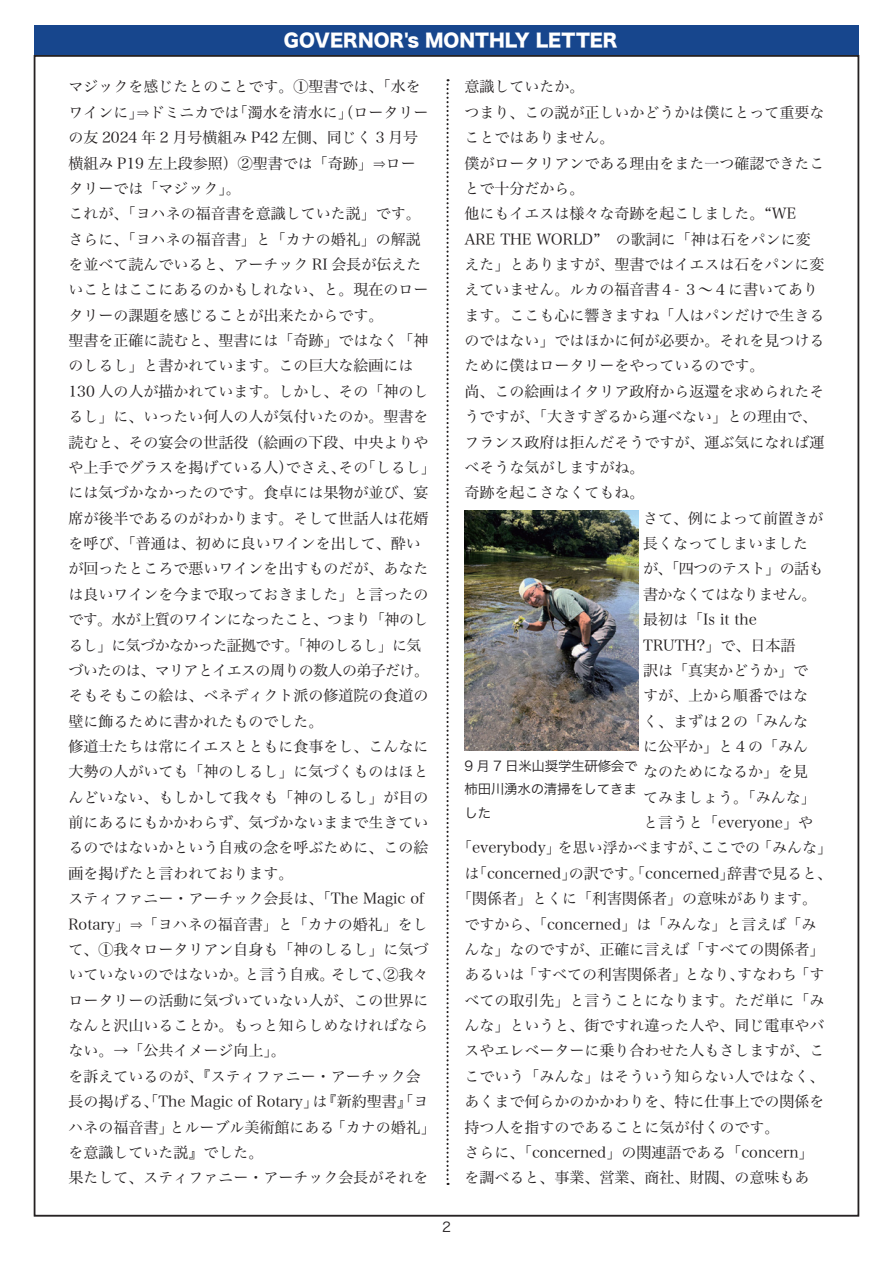
<style>
.page{position:relative;width:893px;height:1263px;background:#fff}
.page>*{position:absolute;margin:0;border:0;box-sizing:border-box;transform-origin:0 0}
.t1{font:18px "Hiragino Sans W8";color:#fff}
.t2{font:15px/25.3px "Hira Min Pro W3";color:#231f20}
.t3{font:15px "Hira Min Pro W3";letter-spacing:-.04em;color:#231f20}
.t4{font:13.5px/23.7px "Hira Kaku Pro W3";letter-spacing:-.02em;color:#231f20;text-align:justify}
.t5{font:13.5px "Hiragino Sans W3";color:#231f20}
</style>
<div class="page">
<div style="left:34px;top:26px;width:825px;height:29px;background:#17468d"></div>
<svg style="left:446px;top:79px;width:3px;height:1106px"></svg>
<img style="left:465px;top:510px;width:174px;height:240px">
<p class="t1" style="left:284px;top:30px;width:335px">GOVERNOR s' MONTHLY LETTER</p>
<p class="t2" style="left:233px;top:73px;width:197px;text-indent:-164px">マジックを感じたとのことです。①聖書では、「水を「濁水を清水に」（ロータリー</p>
<p class="t2" style="left:68px;top:98px;width:173px">ワインに」⇒ドミニカでは</p>
<p class="t2" style="left:68px;top:123px;width:351px">の友 2024 年 2 月号横組み P42 左側、同じく 3 月号</p>
<p class="t2" style="left:68px;top:149px;width:349px">横組み P19 左上段参照）②聖書では「奇跡」⇒ロー</p>
<p class="t2" style="left:68px;top:174px;width:174px">タリーでは「マジック。「</p>
<p class="t2" style="left:68px;top:200px;width:354px">これが、「ヨハネの福音書を意識していた説」です。</p>
<p class="t2" style="left:68px;top:225px;width:354px">さらに、「ヨハネの福音書」と「カナの婚礼」の解説</p>
<p class="t2" style="left:68px;top:250px;width:354px">を並べて読んでいると、アーチック RI 会長が伝えた</p>
<p class="t2" style="left:68px;top:276px;width:362px">いことはここにあるのかもしれない、と。現在のロー</p>
<p class="t2" style="left:68px;top:301px;width:316px">タリーの課題を感じることが出来たからです。</p>
<p class="t2" style="left:68px;top:326px;width:362px">聖書を正確に読むと、聖書には「奇跡」ではなく「神</p>
<p class="t2" style="left:68px;top:352px;width:347px">のしるし」と書かれています。この巨大な絵画には</p>
<p class="t2" style="left:68px;top:377px;width:362px">130 人の人が描かれています。しかし、その「神のし</p>
<p class="t2" style="left:68px;top:402px;width:362px">るし」に、いったい何人の人が気付いたのか。聖書を</p>
<p class="t2" style="left:68px;top:428px;width:362px">読むと、その宴会の世話役（絵画の下段、中央よりや</p>
<p class="t2" style="left:361px;top:453px;width:77px">「しるし「</p>
<p class="t2" style="left:68px;top:453px;width:226px">や上手でグラスを掲げている人）</p>
<p class="t2" style="left:68px;top:479px;width:362px">には気づかなかったのです。食卓には果物が並び、宴</p>
<p class="t2" style="left:68px;top:504px;width:362px">席が後半であるのがわかります。そして世話人は花婿</p>
<p class="t2" style="left:68px;top:529px;width:354px">を呼び、「普通は、初めに良いワインを出して、酔い</p>
<p class="t2" style="left:68px;top:555px;width:362px">が回ったところで悪いワインを出すものだが、あなた</p>
<p class="t2" style="left:68px;top:580px;width:362px">は良いワインを今まで取っておきました」と言ったの</p>
<p class="t3" style="left:68px;top:607px;width:361px">です。水が上質のワインになったこと、つまり「神のし</p>
<p class="t3" style="left:68px;top:632px;width:355px">るし」に気づかなかった証拠です。「神のしるし」に気</p>
<p class="t3" style="left:68px;top:657px;width:362px">づいたのは、マリアとイエスの周りの数人の弟子だけ。</p>
<p class="t2" style="left:68px;top:681px;width:362px">そもそもこの絵は、ベネディクト派の修道院の食道の</p>
<p class="t2" style="left:68px;top:707px;width:256px">壁に飾るために書かれたものでした。</p>
<p class="t2" style="left:68px;top:732px;width:362px">修道士たちは常にイエスとともに食事をし、こんなに</p>
<p class="t2" style="left:68px;top:758px;width:362px">大勢の人がいても「神のしるし」に気づくものはほと</p>
<p class="t2" style="left:68px;top:783px;width:362px">んどいない、もしかして我々も「神のしるし」が目の</p>
<p class="t2" style="left:68px;top:808px;width:362px">前にあるにもかかわらず、気づかないままで生きてい</p>
<p class="t2" style="left:68px;top:834px;width:362px">るのではないかという自戒の念を呼ぶために、この絵</p>
<p class="t2" style="left:68px;top:859px;width:226px">画を掲げたと言われております。</p>
<p class="t2" style="left:68px;top:884px;width:357px">スティファニー・アーチック会長は、「The Magic of</p>
<p class="t2" style="left:68px;top:910px;width:361px">Rotary」⇒「ヨハネの福音書」と「カナの婚礼」をし</p>
<p class="t2" style="left:68px;top:935px;width:362px">て、①我々ロータリアン自身も「神のしるし」に気づ</p>
<p class="t2" style="left:331px;top:961px;width:99px">そして、②我々</p>
<p class="t2" style="left:286px;top:453px;width:61px">でさえ、</p>
<p class="t2" style="left:338px;top:453px;width:31px">その</p>
<p class="t2" style="left:245px;top:961px;width:91px">と言う自戒。</p>
<p class="t2" style="left:68px;top:961px;width:362px">いていないのではないか。<br>ロータリーの活動に気づいていない人が、この世界になんと沢山いることか。もっと知らしめなければならない。→「公共イメージ向上。「<br>を訴えているのが、『スティファニー・アーチック会長の掲げる、「The Magic of Rotary」『新約聖書』「ヨ</p>
<p class="t2" style="left:312px;top:1087px;width:16px">は</p>
<p class="t2" style="left:170px;top:1113px;width:166px">とルーブル美術館にある</p>
<p class="t2" style="left:331px;top:1113px;width:107px">「カナの婚礼「</p>
<p class="t2" style="left:68px;top:1113px;width:362px">ハネの福音書」<br>を意識していた説』でした。<br>果たして、スティファニー・アーチック会長がそれを</p>
<p class="t2" style="left:465px;top:73px;width:121px">意識していたか。</p>
<p class="t2" style="left:465px;top:98px;width:361px">つまり、この説が正しいかどうかは僕にとって重要な</p>
<p class="t2" style="left:465px;top:123px;width:151px">ことではありません。</p>
<p class="t2" style="left:465px;top:149px;width:361px">僕がロータリアンである理由をまた一つ確認できたこ</p>
<p class="t2" style="left:465px;top:174px;width:121px">とで十分だから。</p>
<p class="t2" style="left:465px;top:200px;width:333px">他にもイエスは様々な奇跡を起こしました。“WE</p>
<p class="t2" style="left:465px;top:225px;width:348px">ARE THE WORLD”　の歌詞に「神は石をパンに変</p>
<p class="t2" style="left:465px;top:250px;width:361px">えた」とありますが、聖書ではイエスは石をパンに変</p>
<p class="t2" style="left:465px;top:276px;width:355px">えていません。ルカの福音書４- ３～４に書いてあり</p>
<p class="t2" style="left:465px;top:301px;width:361px">ます。ここも心に響きますね「人はパンだけで生きる</p>
<p class="t2" style="left:465px;top:326px;width:361px">のではない」ではほかに何が必要か。それを見つける</p>
<p class="t2" style="left:465px;top:352px;width:301px">ために僕はロータリーをやっているのです。</p>
<p class="t2" style="left:465px;top:377px;width:361px">尚、この絵画はイタリア政府から返還を求められたそ</p>
<p class="t2" style="left:465px;top:403px;width:354px">うですが、「大きすぎるから運べない」との理由で、</p>
<p class="t2" style="left:465px;top:428px;width:361px">フランス政府は拒んだそうですが、運ぶ気になれば運</p>
<p class="t2" style="left:465px;top:453px;width:181px">べそうな気がしますがね。</p>
<p class="t2" style="left:465px;top:479px;width:181px">奇跡を起こさなくてもね。</p>
<p class="t2" style="left:643px;top:504px;width:181px">さて、例によって前置きが</p>
<p class="t2" style="left:643px;top:529px;width:166px">長くなってしまいました</p>
<p class="t3" style="left:643px;top:556px;width:182px">が、「四つのテスト」の話も</p>
<p class="t3" style="left:643px;top:581px;width:175px">書かなくてはなりません。</p>
<p class="t2" style="left:643px;top:605px;width:115px">最初は「Is it the</p>
<p class="t2" style="left:643px;top:631px;width:154px">TRUTH?」で、日本語</p>
<p class="t2" style="left:643px;top:656px;width:166px">訳は「真実かどうか」で</p>
<p class="t2" style="left:643px;top:682px;width:166px">すが、上から順番ではな</p>
<p class="t2" style="left:643px;top:707px;width:166px">く、まずは２の「みんな</p>
<p class="t2" style="left:643px;top:732px;width:166px">に公平か」と４の「みん</p>
<p class="t2" style="left:643px;top:758px;width:166px">なのためになるか」を見</p>
<p class="t2" style="left:643px;top:783px;width:174px">てみましょう。「みんな「</p>
<p class="t2" style="left:643px;top:808px;width:171px">と言うと「everyone」や</p>
<p class="t2" style="left:757px;top:834px;width:76px">「みんな「</p>
<p class="t4" style="left:465px;top:753px;width:175px">9 月 7 日米山奨学生研修会で柿田川湧水の清掃をしてきました</p>
<p class="t2" style="left:457px;top:834px;width:105px">「everybody」</p>
<p class="t2" style="left:558px;top:834px;width:151px">を思い浮かべますが、</p>
<p class="t2" style="left:700px;top:834px;width:61px">ここでの</p>
<p class="t2" style="left:465px;top:859px;width:113px">「は concerned」</p>
<p class="t2" style="left:457px;top:884px;width:361px">「関係者」とくに「利害関係者」の意味があります。</p>
<p class="t2" style="left:465px;top:910px;width:353px">ですから、「concerned」は「みんな」と言えば「み</p>
<p class="t2" style="left:465px;top:935px;width:361px">んな」なのですが、正確に言えば「すべての関係者「</p>
<p class="t2" style="left:795px;top:961px;width:31px">「す</p>
<p class="t2" style="left:569px;top:859px;width:167px">の訳です。「concerned」</p>
<p class="t2" style="left:727px;top:859px;width:106px">辞書で見ると、</p>
<p class="t2" style="left:522px;top:961px;width:166px">「すべての利害関係者」</p>
<p class="t2" style="left:685px;top:961px;width:61px">となり、</p>
<p class="t2" style="left:465px;top:961px;width:361px">あるいは<br>べての取引先」と言うことになります。ただ単に「みんな」というと、街ですれ違った人や、同じ電車やバスやエレベーターに乗り合わせた人もさしますが、ここでいう「みんな」はそういう知らない人ではなく、あくまで何らかのかかわりを、特に仕事上での関係を持つ人を指すのであることに気が付くのです。<br>さらに、「concerned」の関連語である「concern「を調べると、事業、営業、商社、財閥、の意味もあ</p>
<p class="t2" style="left:737px;top:961px;width:61px">すなわち</p>
<p class="t5" style="left:442px;top:1215px;width:10px">2</p>
</div>
